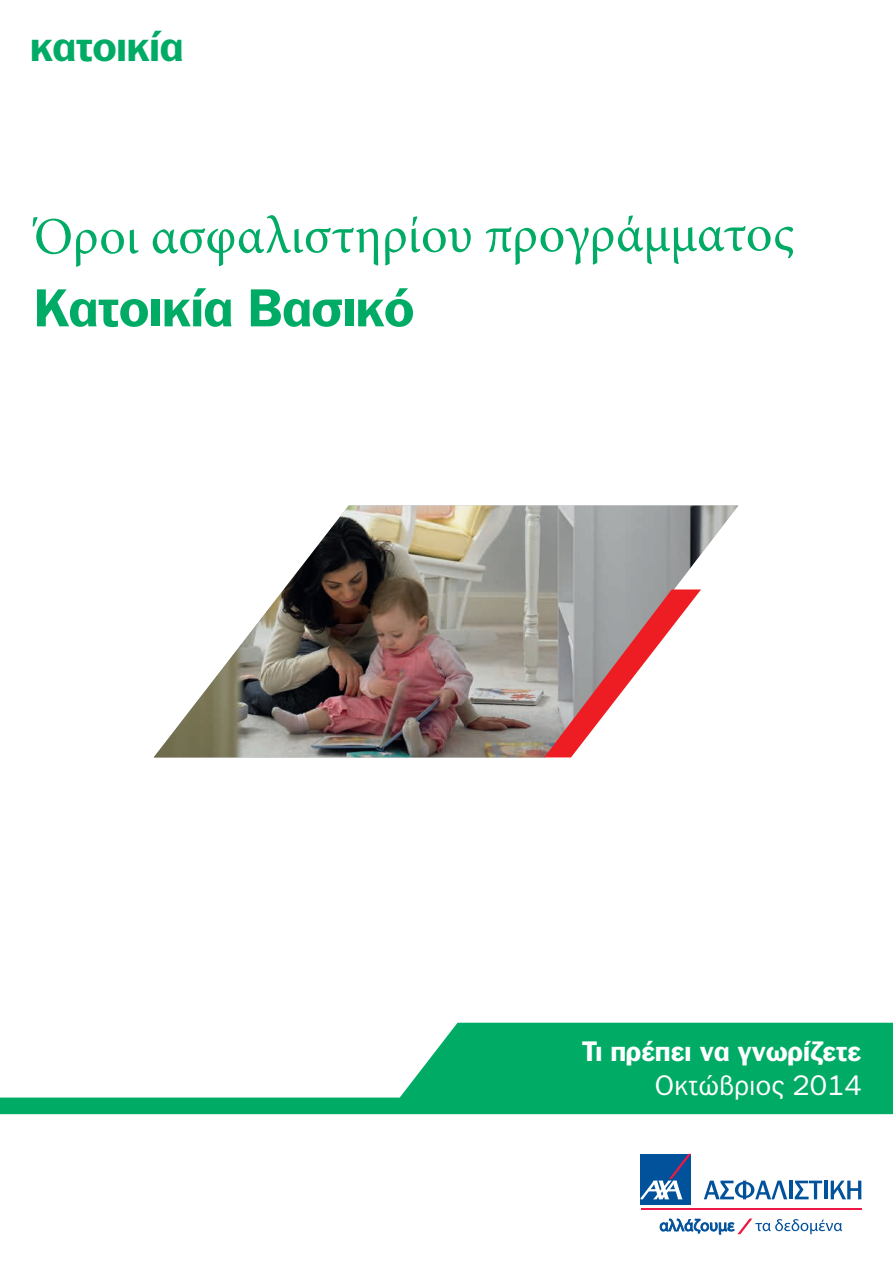
<style>
.page{position:relative;width:893px;height:1263px;background:#fff}
.page>*{position:absolute;margin:0;border:0;box-sizing:border-box;transform-origin:0 0}
.t1{font:52.35px "Minion Pro";color:#00ab66}
.t2{font:700 51px "PF Franklin Gothic";color:#00ab66}
.t3{font:700 40.5px "PF Franklin Gothic";color:#00ab66}
.t4{font:700 27px "PF Franklin Gothic";letter-spacing:.01em;color:#fff}
.t5{font:27px "PF Franklin Gothic";letter-spacing:.05em;color:#fff}
</style>
<div class="page">
<svg style="left:0;top:1023px;width:893px;height:91px;fill:#00ab66"></svg>
<img style="left:154px;top:505px;width:584px;height:252px">
<svg style="left:544px;top:589px;width:157px;height:168px"></svg>
<div style="left:641px;top:1154px;width:50px;height:50px;background:#01519b"></div>
<svg style="left:641px;top:1154px;width:50px;height:45px"></svg>
<hr style="left:641px;top:1208px;width:220px;height:2px;background:#ed1845">
<svg style="left:704px;top:1180px;width:83px;height:19px"></svg>
<hr style="left:789px;top:1180px;width:4px;height:19px;background:#01519b">
<svg style="left:795px;top:1180px;width:27px;height:19px"></svg>
<hr style="left:824px;top:1180px;width:3px;height:19px;background:#01519b">
<svg style="left:831px;top:1180px;width:30px;height:19px"></svg>
<svg style="left:659px;top:1218px;width:183px;height:17px"></svg>
<p class="t3" style="left:30px;top:22px;width:154px">κατοικία</p>
<p class="t1" style="left:34px;top:200px;width:762px">Όροι ασφαλιστηρίου προγράμματος</p>
<p class="t2" style="left:34px;top:278px;width:382px">Κατοικία Βασικό</p>
<p class="t4" style="left:582px;top:1036px;width:280px">Τι πρέπει να γνωρίζετε</p>
<p class="t5" style="left:655px;top:1070px;width:207px">Οκτώβριος 2014</p>
</div>
